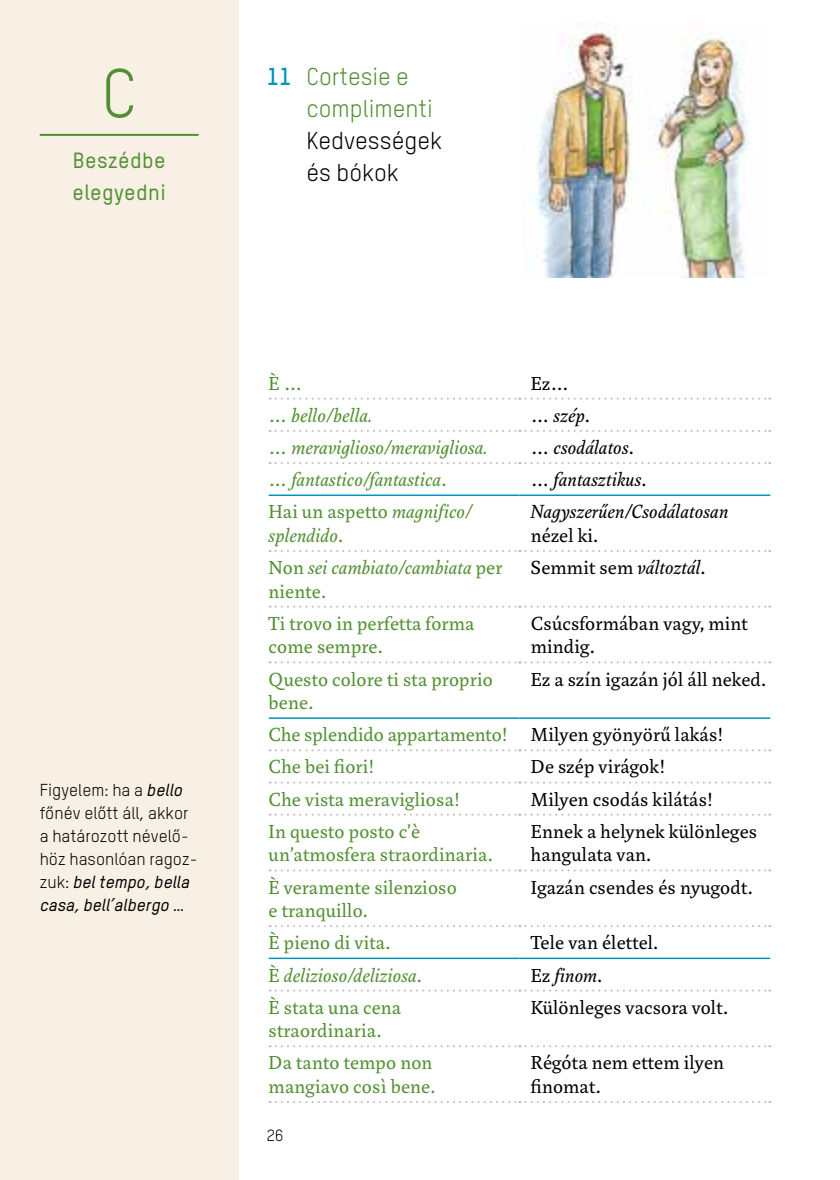
<style>
.page{position:relative;width:840px;height:1180px;background:#fff}
.page>*{position:absolute;margin:0;border:0;box-sizing:border-box;transform-origin:0 0}
.t1{font:68px "TSTARPRO";color:#519032}
.t2{font:24px/32px "TSTAR HU";color:#519032}
.t3{font:24px/32px "TSTAR HU";color:#000}
.t4{font:500 21.6px/32px "TSTAR";letter-spacing:.02em;color:#519032}
.t5{font:20.4px/23.4px "Marat Pro";letter-spacing:.01em;color:#519032}
.t6{font:20.4px/23.4px "Marat Pro";letter-spacing:.01em;color:#000}
.t7{font:italic 20.4px/23.4px "Marat Pro";letter-spacing:.01em;color:#519032}
.t8{font:italic 20.4px "Marat Pro";letter-spacing:.01em;color:#000}
.t9{font:17px/23px "TSTAR HU";color:#000}
.t10{font:italic 500 17px/23px "TSTARPRO";color:#000}
.t11{font:16px "TSTARPRO";color:#000}
.s1{font-family:"TSTARPRO";font-weight:500;font-style:italic}
.s2{font-family:"TSTAR HU";font-weight:400;font-style:normal}
.s3{font-weight:700;color:#0094bb}
.s4{font-style:normal}
.s5{font-style:italic}
.s6{color:#000}
</style>
<div class="page">
<div style="left:0;top:0;width:238px;height:1179px;background:#f8f0e4"></div>
<hr style="left:40px;top:134px;width:158px;height:2px;background:#519032">
<svg style="left:269px;top:397px;width:500px;height:2px"></svg>
<svg style="left:269px;top:430px;width:500px;height:2px"></svg>
<svg style="left:269px;top:781px;width:500px;height:2px"></svg>
<svg style="left:269px;top:813px;width:500px;height:2px"></svg>
<svg style="left:269px;top:869px;width:500px;height:2px"></svg>
<svg style="left:269px;top:1101px;width:500px;height:1px"></svg>
<svg style="left:269px;top:661px;width:500px;height:2px"></svg>
<svg style="left:269px;top:749px;width:500px;height:2px"></svg>
<hr style="left:519px;top:957px;width:250px;height:1px;background:#0094bb">
<svg style="left:269px;top:925px;width:500px;height:2px"></svg>
<hr style="left:268px;top:957px;width:251px;height:1px;background:#0094bb">
<hr style="left:268px;top:494px;width:251px;height:2px;background:#0094bb">
<hr style="left:519px;top:494px;width:250px;height:2px;background:#0094bb">
<hr style="left:268px;top:717px;width:251px;height:1px;background:#0094bb">
<hr style="left:519px;top:717px;width:250px;height:1px;background:#0094bb">
<svg style="left:269px;top:605px;width:500px;height:2px"></svg>
<svg style="left:269px;top:989px;width:500px;height:2px"></svg>
<svg style="left:269px;top:1045px;width:500px;height:2px"></svg>
<svg style="left:269px;top:462px;width:500px;height:2px"></svg>
<svg style="left:269px;top:550px;width:500px;height:2px"></svg>
<img style="left:535px;top:24px;width:212px;height:253px">
<h1 class="t1" style="left:101px;top:52px;width:37px">C</h1>
<p class="t4" style="left:72px;top:144px;width:95px">Beszédbe elegyedni</p>
<p class="t9" style="left:40px;top:778px;width:159px">Figyelem: ha a <span class="s1">bello </span>főnév előtt áll, akkor a határozott névelő&shy;höz hasonlóan ragoz-</p>
<p class="t10" style="left:40px;top:870px;width:151px"><span class="s2">zuk:</span> bel tempo, bella casa, bell’albergo …</p>
<p class="t2" style="left:306px;top:60px;width:128px;text-indent:-40px"><span class="s3">11</span> Cortesie e complimenti</p>
<p class="t3" style="left:306px;top:124px;width:137px">Kedvességek és bókok</p>
<p class="t5" style="left:268px;top:371px;width:35px">È …</p>
<p class="t6" style="left:530px;top:371px;width:40px">Ez…</p>
<p class="t7" style="left:268px;top:404px;width:105px"><span class="s4">…</span> bello/bella.</p>
<p class="t8" style="left:530px;top:404px;width:61px"><span class="s4">…</span> szép<span class="s4">.</span></p>
<p class="t7" style="left:268px;top:436px;width:220px"><span class="s4">…</span> meraviglioso/meravigliosa.</p>
<p class="t8" style="left:530px;top:436px;width:105px"><span class="s4">…</span> csodálatos<span class="s4">.</span></p>
<p class="t7" style="left:268px;top:468px;width:179px"><span class="s4">…</span> fantastico/fantastica<span class="s4">.</span></p>
<p class="t8" style="left:530px;top:468px;width:117px"><span class="s4">…</span> fantasztikus<span class="s4">.</span></p>
<p class="t7" style="left:268px;top:500px;width:204px"><span class="s4">Hai un aspetto</span> magnifico/ splendido<span class="s4">.</span></p>
<p class="t8" style="left:530px;top:500px;width:199px">Nagyszerűen/Csodálatosan</p>
<p class="t6" style="left:530px;top:524px;width:69px">nézel ki.</p>
<p class="t7" style="left:268px;top:556px;width:235px"><span class="s4">Non</span> sei cambiato/cambiata <span class="s4">per niente.</span></p>
<p class="t6" style="left:530px;top:556px;width:176px">Semmit sem <span class="s5">változtál</span>.</p>
<p class="t5" style="left:268px;top:612px;width:207px">Ti trovo in perfetta forma come sempre.</p>
<p class="t6" style="left:530px;top:612px;width:218px">Csúcsformában vagy, mint mindig.</p>
<p class="t5" style="left:268px;top:667px;width:225px">Questo colore ti sta proprio bene.</p>
<p class="t6" style="left:530px;top:667px;width:237px">Ez a szín igazán jól áll neked.</p>
<p class="t5" style="left:268px;top:719px;width:456px;line-height:32.2px">Che splendido appartamento! <span class="s6">Milyen gyönyörű lakás!<br></span>Che bei fiori!</p>
<p class="t6" style="left:530px;top:755px;width:136px">De szép virágok!</p>
<p class="t5" style="left:268px;top:787px;width:193px">Che vista meravigliosa!</p>
<p class="t6" style="left:530px;top:787px;width:184px">Milyen csodás kilátás!</p>
<p class="t5" style="left:268px;top:819px;width:226px">In questo posto c’è un’atmosfera straordinaria.</p>
<p class="t6" style="left:530px;top:819px;width:228px">Ennek a helynek különleges hangulata van.</p>
<p class="t5" style="left:268px;top:875px;width:189px">È veramente silenzioso e tranquillo.</p>
<p class="t6" style="left:530px;top:875px;width:223px">Igazán csendes és nyugodt.</p>
<p class="t5" style="left:268px;top:931px;width:123px">È pieno di vita.</p>
<p class="t6" style="left:530px;top:931px;width:129px">Tele van élettel.</p>
<p class="t7" style="left:268px;top:963px;width:155px"><span class="s4">È</span> delizioso/deliziosa<span class="s4">.</span></p>
<p class="t8" style="left:530px;top:963px;width:73px"><span class="s4">Ez</span> finom<span class="s4">.</span></p>
<p class="t5" style="left:268px;top:995px;width:134px">È stata una cena straordinaria.</p>
<p class="t6" style="left:530px;top:995px;width:199px">Különleges vacsora volt.</p>
<p class="t5" style="left:268px;top:1051px;width:168px">Da tanto tempo non mangiavo così bene.</p>
<p class="t6" style="left:530px;top:1051px;width:194px">Régóta nem ettem ilyen finomat.</p>
<p class="t11" style="left:266px;top:1125px;width:18px">26</p>
</div>
